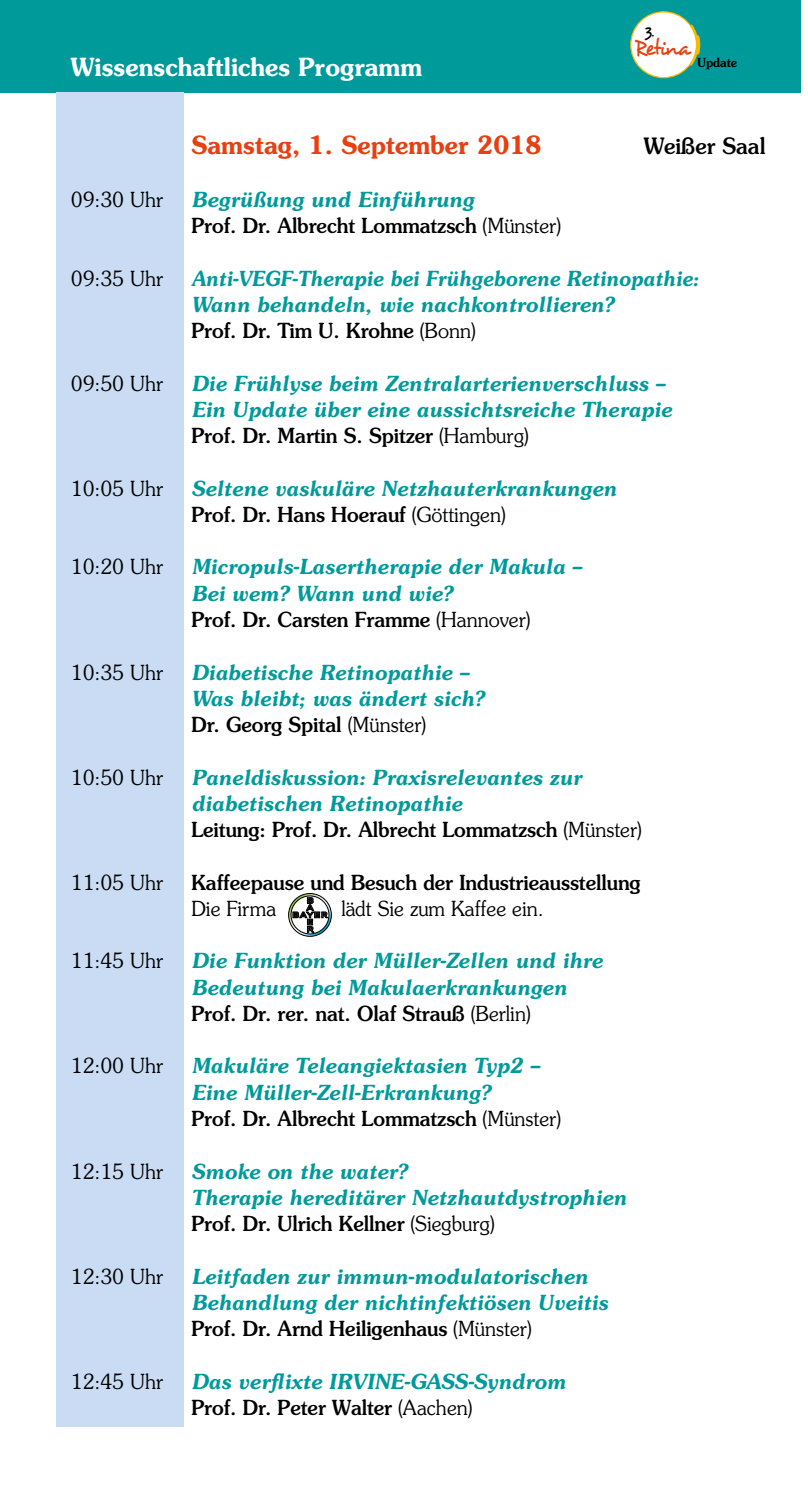
<style>
.page{position:relative;width:808px;height:1489px;background:#fff}
.page>*{position:absolute;margin:0;border:0;box-sizing:border-box;transform-origin:0 0}
.t1{font:600 25px "Souvenir";color:#fff;scale:.95 1}
.t2{font:600 25px "Souvenir";color:#e74011;scale:.95 1}
.t3{font:22.75px "Desyrel";letter-spacing:-.06em;color:#e74011;scale:.9 1}
.t4{font:500 22.5px "Souvenir";color:#000;scale:.95 1}
.t5{font:italic 600 20.75px/26.2px "Souvenir";color:#009a9b;scale:.95 1}
.t6{font:300 20.75px "Souvenir";color:#000;scale:.95 1}
.t7{font:italic 600 20.75px/26.2px "Souvenir";color:#009a9b;scale:.9 1}
.t8{font:500 20.75px/26.2px "Souvenir";color:#000;scale:.95 1}
.t9{font:18px "Desyrel";color:#000;scale:.9 1}
.t10{font:600 12.5px "Souvenir";color:#000;scale:.9 1}
.s1{font-weight:600;font-style:italic;color:#009a9b}
.s2{font-weight:300}
.s3{font-weight:500;font-style:normal;color:#000}
.s4{font-weight:300;font-style:normal;color:#000}
</style>
<div class="page">
<div style="left:0;top:0;width:801px;height:92px;background:#009a9b"></div>
<div style="left:57px;top:92px;width:127px;height:1334px;background:#cadcf3"></div>
<div style="left:631px;top:12px;width:65px;height:66px;background:#fff;border-radius:50%"></div>
<div style="left:630px;top:11px;width:67px;height:67px;border:1px solid #fbba00;border-radius:50%"></div>
<svg style="left:634px;top:23px;width:67px;height:45px"></svg>
<svg style="left:288px;top:893px;width:44px;height:43px"></svg>
<p class="t1" style="left:71px;top:51px;width:371px">Wissenschaftliches Programm</p>
<p class="t9" style="left:644px;top:20px;width:12px">3.</p>
<p class="t3" style="left:635px;top:34px;width:63px">Retina</p>
<p class="t10" style="left:697px;top:54px;width:46px">Update</p>
<p class="t2" style="left:191px;top:129px;width:370px">Samstag, 1. September 2018</p>
<p class="t4" style="left:644px;top:132px;width:130px">Weißer Saal</p>
<p class="t6" style="left:71px;top:187px;width:99px">09:30 Uhr</p>
<p class="t8" style="left:191px;top:186px;width:391px"><span class="s1">Begrüßung und Einführung<br></span>Prof. Dr. Albrecht Lommatzsch <span class="s2">(Münster)</span></p>
<p class="t6" style="left:71px;top:265px;width:99px">09:35 Uhr</p>
<p class="t7" style="left:191px;top:265px;width:565px">Anti-VEGF-Therapie bei Frühgeborene Retinopathie:<br>Wann behandeln, wie nachkontrollieren?<br><span class="s3">Prof. Dr. Tim U. Krohne</span> <span class="s4">(Bonn)</span></p>
<p class="t6" style="left:71px;top:370px;width:99px">09:50 Uhr</p>
<p class="t5" style="left:191px;top:370px;width:507px">Die Frühlyse beim Zentralarterienverschluss –<br>Ein Update über eine aussichtsreiche Therapie<br><span class="s3">Prof. Dr. Martin S. Spitzer</span> <span class="s4">(Hamburg)</span></p>
<p class="t6" style="left:71px;top:475px;width:99px">10:05 Uhr</p>
<p class="t5" style="left:191px;top:475px;width:449px">Seltene vaskuläre Netzhauterkrankungen<br><span class="s3">Prof. Dr. Hans Hoerauf</span> <span class="s4">(Göttingen)</span></p>
<p class="t6" style="left:71px;top:554px;width:99px">10:20 Uhr</p>
<p class="t5" style="left:191px;top:554px;width:412px">Micropuls-Lasertherapie der Makula –<br>Bei wem? Wann und wie?<br><span class="s3">Prof. Dr. Carsten Framme</span> <span class="s4">(Hannover)</span></p>
<p class="t6" style="left:71px;top:659px;width:99px">10:35 Uhr</p>
<p class="t5" style="left:191px;top:659px;width:310px">Diabetische Retinopathie –<br>Was bleibt; was ändert sich?<br><span class="s3">Dr. Georg Spital</span> <span class="s4">(Münster)</span></p>
<p class="t6" style="left:71px;top:764px;width:99px">10:50 Uhr</p>
<p class="t5" style="left:191px;top:764px;width:476px">Paneldiskussion: Praxisrelevantes zur diabetischen Retinopathie<br><span class="s3">Leitung: Prof. Dr. Albrecht Lommatzsch</span> <span class="s4">(Münster)</span></p>
<p class="t6" style="left:71px;top:869px;width:99px">11:05 Uhr</p>
<p class="t8" style="left:191px;top:868px;width:474px">Kaffeepause und Besuch der Industrieausstellung</p>
<p class="t6" style="left:191px;top:895px;width:91px">Die Firma</p>
<p class="t6" style="left:341px;top:895px;width:214px">lädt Sie zum Kaffee ein.</p>
<p class="t6" style="left:71px;top:948px;width:99px">11:45 Uhr</p>
<p class="t5" style="left:191px;top:947px;width:434px">Die Funktion der Müller-Zellen und ihre<br>Bedeutung bei Makulaerkrankungen<br><span class="s3">Prof. Dr. rer. nat. Olaf Strauß</span> <span class="s4">(Berlin)</span></p>
<p class="t6" style="left:71px;top:1053px;width:99px">12:00 Uhr</p>
<p class="t5" style="left:191px;top:1052px;width:391px">Makuläre Teleangiektasien Typ2 –<br>Eine Müller-Zell-Erkrankung?<br><span class="s3">Prof. Dr. Albrecht Lommatzsch</span> <span class="s4">(Münster)</span></p>
<p class="t6" style="left:71px;top:1158px;width:99px">12:15 Uhr</p>
<p class="t5" style="left:191px;top:1157px;width:460px">Smoke on the water?<br>Therapie hereditärer Netzhautdystrophien<br><span class="s3">Prof. Dr. Ulrich Kellner</span> <span class="s4">(Siegburg)</span></p>
<p class="t6" style="left:71px;top:1263px;width:99px">12:30 Uhr</p>
<p class="t5" style="left:191px;top:1262px;width:440px">Leitfaden zur immun-modulatorischen<br>Behandlung der nichtinfektiösen Uveitis<br><span class="s3">Prof. Dr. Arnd Heiligenhaus</span> <span class="s4">(Münster)</span></p>
<p class="t6" style="left:71px;top:1368px;width:99px">12:45 Uhr</p>
<p class="t5" style="left:191px;top:1367px;width:396px">Das verflixte IRVINE-GASS-Syndrom<br><span class="s3">Prof. Dr. Peter Walter</span> <span class="s4">(Aachen)</span></p>
</div>
